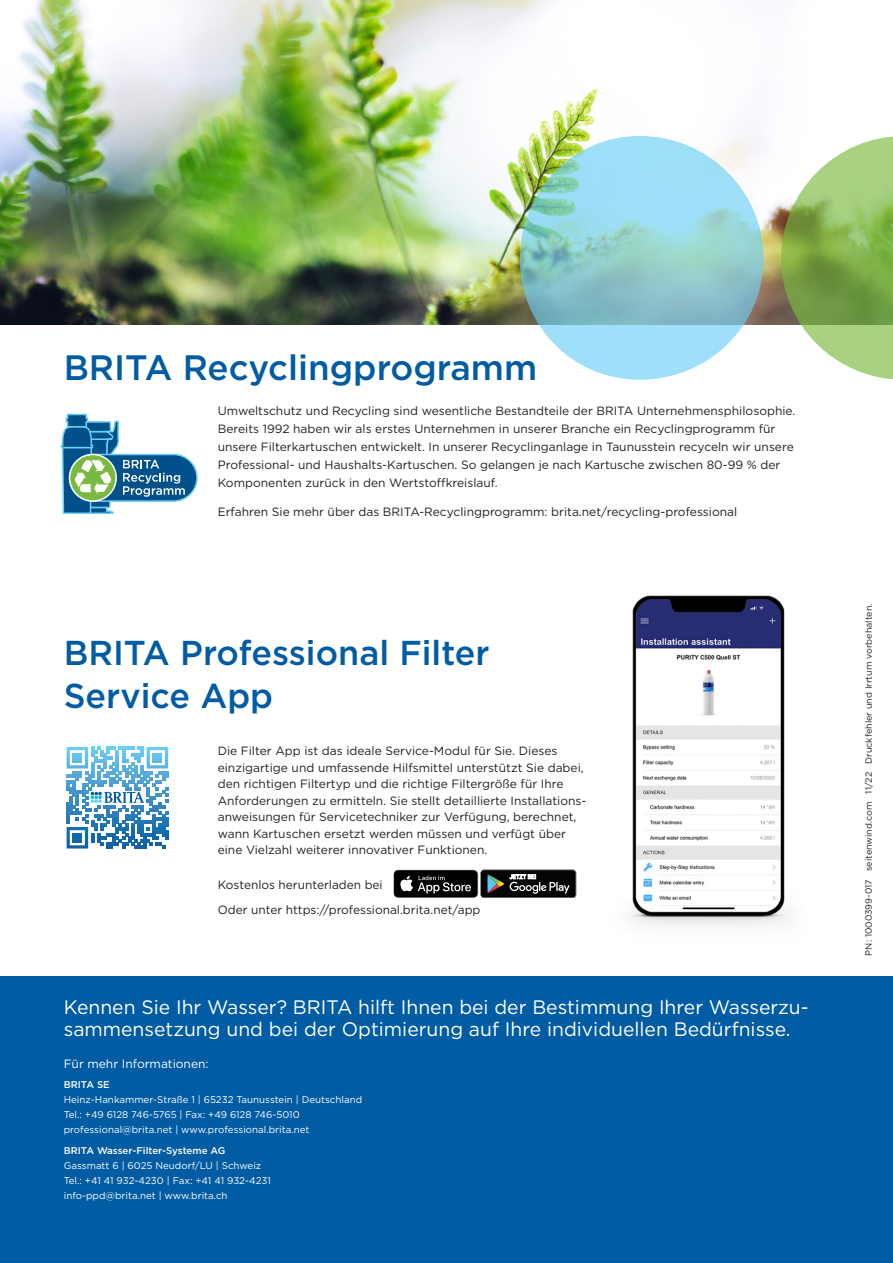
<style>
.page{position:relative;width:893px;height:1263px;background:#fff}
.page>*{position:absolute;margin:0;border:0;box-sizing:border-box;transform-origin:0 0}
.t1{font:500 35.25px "Gotham";color:#015ca3}
.t2{font:500 34.5px/43.5px "Gotham";color:#015ca3}
.t3{font:19.5px/22.5px "Gotham";color:#fff}
.t4{font:12px/16.5px "Gotham";color:#231f20}
.t5{font:12px "Gotham";color:#fff}
.t6{font:9.75px/15px "Gotham";color:#fff}
.t7{font:500 9.75px "Gotham";color:#fff}
.t8{font:9px "Gotham";color:#231f20}
</style>
<div class="page">
<img style="left:0;top:0;width:781px;height:324px">
<svg style="left:781px;top:136px;width:112px;height:244px"></svg>
<svg style="left:520px;top:136px;width:244px;height:244px;background:#94d1dd"></svg>
<div style="left:0;top:977px;width:893px;height:286px;background:#015ca3"></div>
<svg style="left:67px;top:747px;width:101px;height:101px"></svg>
<svg style="left:91px;top:792px;width:53px;height:11px"></svg>
<img style="left:502px;top:595px;width:288px;height:332px">
<div style="left:70px;top:454px;width:127px;height:47px;background:#015089;border-radius:23px"></div>
<svg style="left:60px;top:413px;width:125px;height:101px"></svg>
<svg style="left:393px;top:870px;width:183px;height:28px;background:#313331"></svg>
<h1 class="t1" style="left:64px;top:344px;width:475px">BRITA Recyclingprogramm</h1>
<p class="t4" style="left:218px;top:401px;width:579px;line-height:18px">Umweltschutz und Recycling sind wesentliche Bestandteile der BRITA Unternehmensphilosophie.<br>Bereits 1992 haben wir als erstes Unternehmen in unserer Branche ein Recyclingprogramm für unsere Filterkartuschen entwickelt. In unserer Recyclinganlage in Taunusstein recyceln wir unsere Professional- und Haushalts-Kartuschen. So gelangen je nach Kartusche zwischen 80-99 % der Komponenten zurück in den Wertstoffkreislauf.</p>
<p class="t4" style="left:218px;top:503px;width:521px">Erfahren Sie mehr über das BRITA-Recyclingprogramm: brita.net/recycling-professional</p>
<h2 class="t2" style="left:64px;top:630px;width:427px">BRITA Professional Filter<br>Service App</h2>
<p class="t4" style="left:218px;top:742px;width:370px">Die Filter App ist das ideale Service-Modul für Sie. Dieses einzigartige und umfassende Hilfsmittel unterstützt Sie dabei, den richtigen Filtertyp und die richtige Filtergröße für Ihre Anforderungen zu ermitteln. Sie stellt detaillierte Installations&shy;anweisungen für Servicetechniker zur Verfügung, berechnet, wann Kartuschen ersetzt werden müssen und verfügt über eine Vielzahl weiterer innovativer Funktionen.</p>
<p class="t4" style="left:218px;top:876px;width:167px">Kostenlos herunterladen bei</p>
<p class="t4" style="left:218px;top:901px;width:264px">Oder unter https://professional.brita.net/app</p>
<h3 class="t3" style="left:64px;top:995px;width:746px">Kennen Sie Ihr Wasser? BRITA hilft Ihnen bei der Bestimmung Ihrer Wasserzu&shy;sammensetzung und bei der Optimierung auf Ihre individuellen Bedürfnisse.</h3>
<p class="t5" style="left:64px;top:1056px;width:146px">Für mehr Informationen:</p>
<p class="t7" style="left:64px;top:1078px;width:48px">BRITA SE</p>
<p class="t6" style="left:64px;top:1092px;width:300px">Heinz-Hankammer-Straße 1 | 65232 Taunusstein | Deutschland<br>Tel.: +49 6128 746-5765 | Fax: +49 6128 746-5010 professional@brita.net | www.professional.brita.net</p>
<p class="t7" style="left:64px;top:1144px;width:163px">BRITA Wasser-Filter-Systeme AG</p>
<p class="t6" style="left:64px;top:1158px;width:209px">Gassmatt 6 | 6025 Neudorf/LU | Schweiz<br>Tel.: +41 41 932-4230 | Fax: +41 41 932-4231 info-ppd@brita.net | www.brita.ch</p>
<p class="t8" style="left:863px;top:955px;width:353px;rotate:-90deg">PN: 1000399-017 seitenwind.com 11/22 Druckfehler und Irrtum vorbehalten.</p>
</div>
